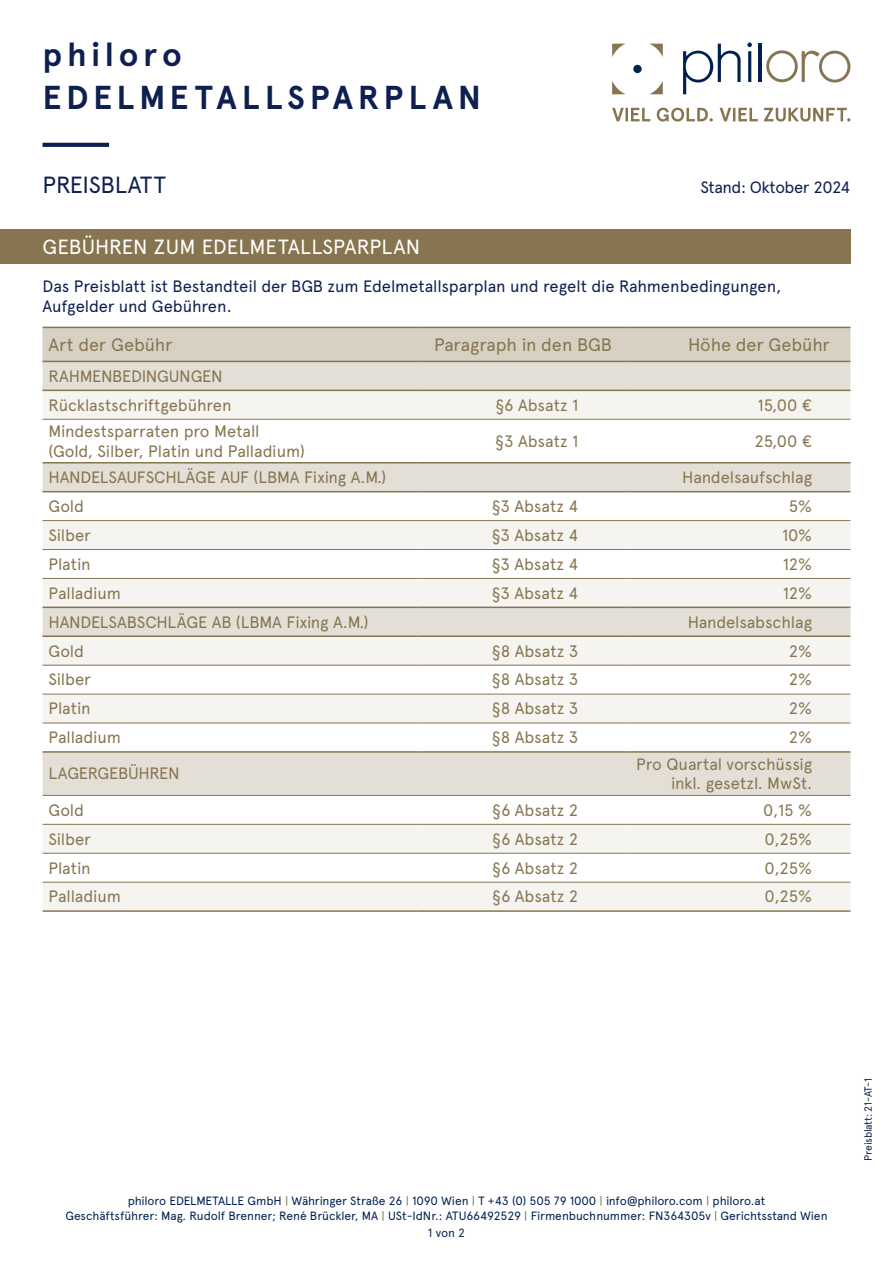
<style>
.page{position:relative;width:893px;height:1263px;background:#fff}
.page>*{position:absolute;margin:0;border:0;box-sizing:border-box;transform-origin:0 0}
.t1{font:700 33.15px/42.9px "Apercu";letter-spacing:.14em;color:#0e2050}
.t2{font:23.4px "Apercu";letter-spacing:-.015em;color:#0e2050}
.t3{font:20.55px "Apercu";letter-spacing:.005em;color:#fff}
.t4{font:18px "Apercu";letter-spacing:-.01em;color:#86754f}
.t5{font:16.5px/19.8px "Apercu";letter-spacing:-.01em;color:#86754f}
.t6{font:16.5px/19.8px "Apercu";letter-spacing:-.01em;color:#0e2050}
.t7{font:16.5px "Apercu";letter-spacing:-.03em;color:#0e2050}
.t8{font:12px/15px "Apercu";letter-spacing:-.01em;color:#002052;text-align:center}
.t9{font:12px "Apercu";color:#0e2050}
.t10{font:10.5px "Apercu";letter-spacing:-.025em;color:#0e2050}
.s1{color:#86754f}
</style>
<div class="page">
<svg style="left:43px;top:143px;width:66px;height:4px"></svg>
<svg style="left:683px;top:44px;width:58px;height:50px"></svg>
<svg style="left:747px;top:43px;width:5px;height:39px"></svg>
<hr style="left:759px;top:44px;width:3px;height:38px;background:#002052">
<div style="left:633px;top:65px;width:9px;height:8px;background:#002052;border-radius:50%"></div>
<svg style="left:766px;top:50px;width:84px;height:33px"></svg>
<svg style="left:612px;top:44px;width:13px;height:13px"></svg>
<svg style="left:650px;top:44px;width:13px;height:13px"></svg>
<svg style="left:612px;top:81px;width:13px;height:13px"></svg>
<svg style="left:650px;top:81px;width:13px;height:13px"></svg>
<svg style="left:612px;top:108px;width:238px;height:14px"></svg>
<div style="left:0;top:230px;width:850px;height:34px;background:#86754f"></div>
<svg style="left:43px;top:328px;width:807px;height:62px;background:#dbd5c9"></svg>
<div style="left:43px;top:391px;width:807px;height:519px;background:#f6f4f1"></div>
<svg style="left:43px;top:420px;width:807px;height:462px"></svg>
<svg style="left:43px;top:463px;width:807px;height:332px"></svg>
<hr style="left:43px;top:327px;width:374px;height:1px;background:#86754f">
<hr style="left:43px;top:361px;width:374px;height:1px;background:#86754f">
<hr style="left:417px;top:327px;width:212px;height:1px;background:#86754f">
<hr style="left:629px;top:327px;width:221px;height:1px;background:#86754f">
<hr style="left:417px;top:361px;width:212px;height:1px;background:#86754f">
<hr style="left:629px;top:361px;width:221px;height:1px;background:#86754f">
<hr style="left:43px;top:520px;width:374px;height:1px;background:#86754f">
<hr style="left:417px;top:520px;width:212px;height:1px;background:#86754f">
<hr style="left:629px;top:520px;width:221px;height:1px;background:#86754f">
<hr style="left:43px;top:549px;width:374px;height:1px;background:#86754f">
<hr style="left:417px;top:549px;width:212px;height:1px;background:#86754f">
<hr style="left:629px;top:549px;width:221px;height:1px;background:#86754f">
<hr style="left:43px;top:578px;width:374px;height:1px;background:#86754f">
<hr style="left:417px;top:578px;width:212px;height:1px;background:#86754f">
<hr style="left:629px;top:578px;width:221px;height:1px;background:#86754f">
<hr style="left:43px;top:419px;width:374px;height:1px;background:#86754f">
<hr style="left:43px;top:665px;width:374px;height:1px;background:#86754f">
<hr style="left:43px;top:694px;width:374px;height:1px;background:#86754f">
<hr style="left:43px;top:723px;width:374px;height:1px;background:#86754f">
<hr style="left:43px;top:795px;width:374px;height:1px;background:#86754f">
<hr style="left:43px;top:824px;width:374px;height:1px;background:#86754f">
<hr style="left:43px;top:853px;width:374px;height:1px;background:#86754f">
<hr style="left:43px;top:882px;width:374px;height:1px;background:#86754f">
<hr style="left:417px;top:419px;width:212px;height:1px;background:#86754f">
<hr style="left:417px;top:665px;width:212px;height:1px;background:#86754f">
<hr style="left:417px;top:694px;width:212px;height:1px;background:#86754f">
<hr style="left:417px;top:723px;width:212px;height:1px;background:#86754f">
<hr style="left:417px;top:795px;width:212px;height:1px;background:#86754f">
<hr style="left:417px;top:824px;width:212px;height:1px;background:#86754f">
<hr style="left:417px;top:853px;width:212px;height:1px;background:#86754f">
<hr style="left:417px;top:882px;width:212px;height:1px;background:#86754f">
<hr style="left:629px;top:419px;width:221px;height:1px;background:#86754f">
<hr style="left:629px;top:665px;width:221px;height:1px;background:#86754f">
<hr style="left:629px;top:694px;width:221px;height:1px;background:#86754f">
<hr style="left:629px;top:723px;width:221px;height:1px;background:#86754f">
<hr style="left:629px;top:795px;width:221px;height:1px;background:#86754f">
<hr style="left:629px;top:824px;width:221px;height:1px;background:#86754f">
<hr style="left:629px;top:853px;width:221px;height:1px;background:#86754f">
<hr style="left:629px;top:882px;width:221px;height:1px;background:#86754f">
<hr style="left:43px;top:491px;width:374px;height:1px;background:#86754f">
<hr style="left:417px;top:491px;width:212px;height:1px;background:#86754f">
<hr style="left:629px;top:491px;width:221px;height:1px;background:#86754f">
<hr style="left:43px;top:462px;width:374px;height:1px;background:#86754f">
<hr style="left:417px;top:462px;width:212px;height:1px;background:#86754f">
<hr style="left:629px;top:462px;width:221px;height:1px;background:#86754f">
<hr style="left:43px;top:607px;width:374px;height:1px;background:#86754f">
<hr style="left:417px;top:607px;width:212px;height:1px;background:#86754f">
<hr style="left:629px;top:607px;width:221px;height:1px;background:#86754f">
<hr style="left:43px;top:635px;width:374px;height:2px;background:#86754f">
<hr style="left:417px;top:635px;width:212px;height:2px;background:#86754f">
<hr style="left:629px;top:635px;width:221px;height:2px;background:#86754f">
<hr style="left:43px;top:751px;width:374px;height:2px;background:#86754f">
<hr style="left:417px;top:751px;width:212px;height:2px;background:#86754f">
<hr style="left:629px;top:751px;width:221px;height:2px;background:#86754f">
<hr style="left:43px;top:390px;width:374px;height:1px;background:#86754f">
<hr style="left:417px;top:390px;width:212px;height:1px;background:#86754f">
<hr style="left:629px;top:390px;width:221px;height:1px;background:#86754f">
<hr style="left:43px;top:910px;width:374px;height:2px;background:#86754f">
<hr style="left:417px;top:910px;width:212px;height:2px;background:#86754f">
<hr style="left:629px;top:910px;width:221px;height:2px;background:#86754f">
<h1 class="t1" style="left:43px;top:33px;width:440px">philoro<br>EDELMETALLSPARPLAN</h1>
<h2 class="t2" style="left:43px;top:171px;width:125px">PREISBLATT</h2>
<p class="t7" style="left:700px;top:177px;width:152px">Stand: Oktober 2024</p>
<p class="t3" style="left:43px;top:234px;width:379px">GEBÜHREN ZUM EDELMETALLSPARPLAN</p>
<p class="t6" style="left:43px;top:277px;width:740px">Das Preisblatt ist Bestandteil der BGB zum Edelmetallsparplan und regelt die Rahmenbedingungen,<br>Aufgelder und Gebühren.</p>
<p class="t4" style="left:49px;top:334px;width:126px">Art der Gebühr</p>
<p class="t4" style="left:434px;top:334px;width:179px">Paragraph in den BGB</p>
<p class="t4" style="left:688px;top:334px;width:143px">Höhe der Gebühr</p>
<p class="t5" style="left:49px;top:361px;width:185px;line-height:29px">RAHMENBEDINGUNGEN<br>Rücklastschriftgebühren</p>
<p class="t5" style="left:495px;top:395px;width:84px">§6 Absatz 1</p>
<p class="t5" style="left:757px;top:395px;width:56px">15,00 €</p>
<p class="t5" style="left:49px;top:421px;width:258px">Mindestsparraten pro Metall (Gold, Silber, Platin und Palladium)</p>
<p class="t5" style="left:495px;top:431px;width:84px">§3 Absatz 1</p>
<p class="t5" style="left:754px;top:431px;width:59px">25,00 €</p>
<p class="t5" style="left:49px;top:467px;width:339px">HANDELSAUFSCHLÄGE AUF (LBMA Fixing A.M.)</p>
<p class="t5" style="left:682px;top:467px;width:131px">Handelsaufschlag</p>
<p class="t5" style="left:49px;top:496px;width:37px">Gold</p>
<p class="t5" style="left:492px;top:496px;width:88px">§3 Absatz 4</p>
<p class="t5" style="left:789px;top:496px;width:25px">5%</p>
<p class="t5" style="left:49px;top:525px;width:44px">Silber</p>
<p class="t5" style="left:492px;top:525px;width:88px">§3 Absatz 4</p>
<p class="t5" style="left:782px;top:525px;width:31px">10%</p>
<p class="t5" style="left:49px;top:554px;width:44px">Platin</p>
<p class="t5" style="left:492px;top:554px;width:88px">§3 Absatz 4</p>
<p class="t5" style="left:783px;top:554px;width:31px">12%</p>
<p class="t5" style="left:49px;top:583px;width:74px">Palladium</p>
<p class="t5" style="left:492px;top:583px;width:88px">§3 Absatz 4</p>
<p class="t5" style="left:783px;top:583px;width:31px">12%</p>
<p class="t5" style="left:49px;top:612px;width:322px">HANDELSABSCHLÄGE AB (LBMA Fixing A.M.)</p>
<p class="t5" style="left:688px;top:612px;width:126px">Handelsabschlag</p>
<p class="t5" style="left:49px;top:641px;width:37px">Gold</p>
<p class="t5" style="left:492px;top:641px;width:88px">§8 Absatz 3</p>
<p class="t5" style="left:789px;top:641px;width:25px">2%</p>
<p class="t5" style="left:49px;top:670px;width:44px">Silber</p>
<p class="t5" style="left:492px;top:670px;width:88px">§8 Absatz 3</p>
<p class="t5" style="left:789px;top:670px;width:25px">2%</p>
<p class="t5" style="left:49px;top:698px;width:44px">Platin</p>
<p class="t5" style="left:492px;top:698px;width:88px">§8 Absatz 3</p>
<p class="t5" style="left:789px;top:698px;width:25px">2%</p>
<p class="t5" style="left:49px;top:727px;width:74px">Palladium</p>
<p class="t5" style="left:492px;top:727px;width:88px">§8 Absatz 3</p>
<p class="t5" style="left:789px;top:727px;width:25px">2%</p>
<p class="t5" style="left:49px;top:764px;width:133px">LAGERGEBÜHREN</p>
<p class="t5" style="left:636px;top:754px;width:177px;text-align:right">Pro Quartal vorschüssig inkl. gesetzl. MwSt.</p>
<p class="t5" style="left:49px;top:800px;width:37px">Gold</p>
<p class="t5" style="left:492px;top:800px;width:88px">§6 Absatz 2</p>
<p class="t5" style="left:763px;top:800px;width:50px">0,15 %</p>
<p class="t5" style="left:49px;top:829px;width:44px">Silber</p>
<p class="t5" style="left:492px;top:829px;width:88px">§6 Absatz 2</p>
<p class="t5" style="left:765px;top:829px;width:49px">0,25%</p>
<p class="t5" style="left:49px;top:858px;width:44px">Platin</p>
<p class="t5" style="left:492px;top:858px;width:88px">§6 Absatz 2</p>
<p class="t5" style="left:765px;top:858px;width:49px">0,25%</p>
<p class="t5" style="left:49px;top:887px;width:74px">Palladium</p>
<p class="t5" style="left:492px;top:887px;width:88px">§6 Absatz 2</p>
<p class="t5" style="left:765px;top:887px;width:49px">0,25%</p>
<p class="t8" style="left:65px;top:1194px;width:764px">philoro EDELMETALLE GmbH <span class="s1">|</span> Währinger Straße 26 <span class="s1">|</span> 1090 Wien <span class="s1">|</span> T +43 (0) 505 79 1000 <span class="s1">|</span> info@philoro.com <span class="s1">|</span> philoro.at<br>Geschäftsführer: Mag. Rudolf Brenner; René Brückler, MA <span class="s1">|</span> USt-IdNr.: ATU66492529 <span class="s1">|</span> Firmenbuchnummer: FN364305v <span class="s1">|</span> Gerichtsstand Wien</p>
<p class="t9" style="left:428px;top:1226px;width:39px">1 von 2</p>
<p class="t10" style="left:862px;top:1161px;width:84px;rotate:-90deg">Preisblatt: 21-AT-1</p>
</div>
